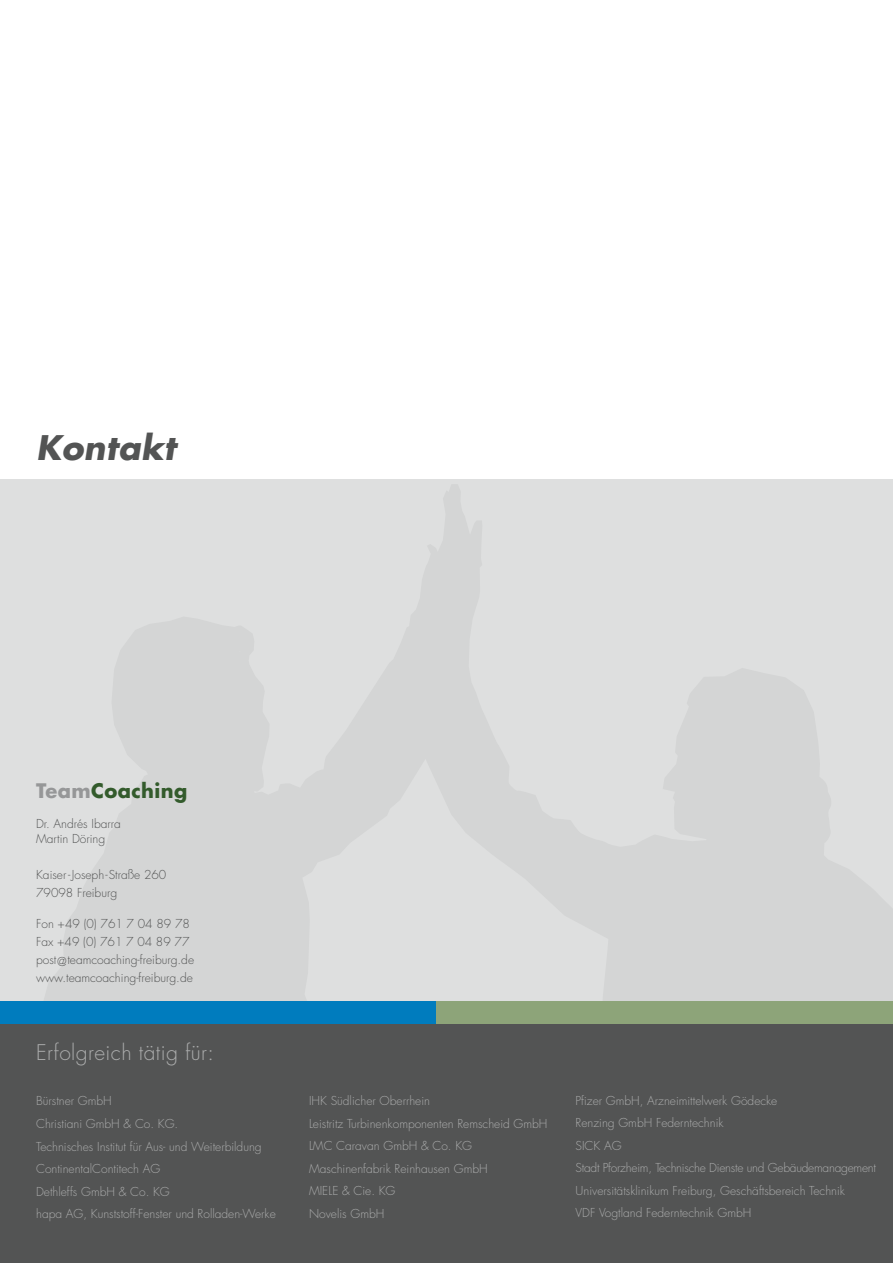
<style>
.page{position:relative;width:893px;height:1263px;background:#fff}
.page>*{position:absolute;margin:0;border:0;box-sizing:border-box;transform-origin:0 0}
.t1{font:italic 700 33px "Futura";letter-spacing:.01em;color:#535454}
.t2{font:300 21px "Futura";letter-spacing:.02em;color:#abacac}
.t3{font:700 19.5px "Futura";letter-spacing:.02em;color:#335b2c}
.t4{font:300 12px/22.5px "Futura";color:#abacac}
.t5{font:300 12px/18px "Futura";color:#535454}
.s1{color:#969798}
</style>
<div class="page">
<div style="left:0;top:479px;width:893px;height:544px;background:#dedfdf"></div>
<div style="left:0;top:1022px;width:893px;height:241px;background:#535454"></div>
<div style="left:0;top:1001px;width:436px;height:23px;background:#007cbe"></div>
<div style="left:436px;top:1001px;width:457px;height:23px;background:#8da479"></div>
<h1 class="t1" style="left:36px;top:425px;width:141px">Kontakt</h1>
<h3 class="t3" style="left:36px;top:777px;width:153px"><span class="s1">Team</span>Coaching</h3>
<p class="t5" style="left:36px;top:816px;width:86px;line-height:15px">Dr. Andrés Ibarra<br>Martin Döring</p>
<p class="t5" style="left:36px;top:866px;width:132px">Kaiser-Joseph-Straße 260<br>79098 Freiburg</p>
<p class="t5" style="left:36px;top:915px;width:159px">Fon +49 (0) 761 7 04 89 78<br>Fax +49 (0) 761 7 04 89 77 post@teamcoaching-freiburg.de www.teamcoaching-freiburg.de</p>
<h2 class="t2" style="left:36px;top:1039px;width:179px">Erfolgreich tätig für:</h2>
<p class="t4" style="left:36px;top:1090px;width:241px">Bürstner GmbH<br>Christiani GmbH &amp; Co. KG.<br>Technisches Institut für Aus- und Weiterbildung<br>ContinentalContitech AG<br>Dethleffs GmbH &amp; Co. KG<br>hapa AG, Kunststoff-Fenster und Rolladen-Werke</p>
<p class="t4" style="left:309px;top:1090px;width:240px">IHK Südlicher Oberrhein<br>Leistritz Turbinenkomponenten Remscheid GmbH<br>LMC Caravan GmbH &amp; Co. KG<br>Maschinenfabrik Reinhausen GmbH<br>MIELE &amp; Cie. KG<br>Novelis GmbH</p>
<p class="t4" style="left:576px;top:1089px;width:302px">Pfizer GmbH, Arzneimittelwerk Gödecke<br>Renzing GmbH Federntechnik<br>SICK AG<br>Stadt Pforzheim, Technische Dienste und Gebäudemanagement Universitätsklinikum Freiburg, Geschäftsbereich Technik<br>VDF Vogtland Federntechnik GmbH</p>
</div>
